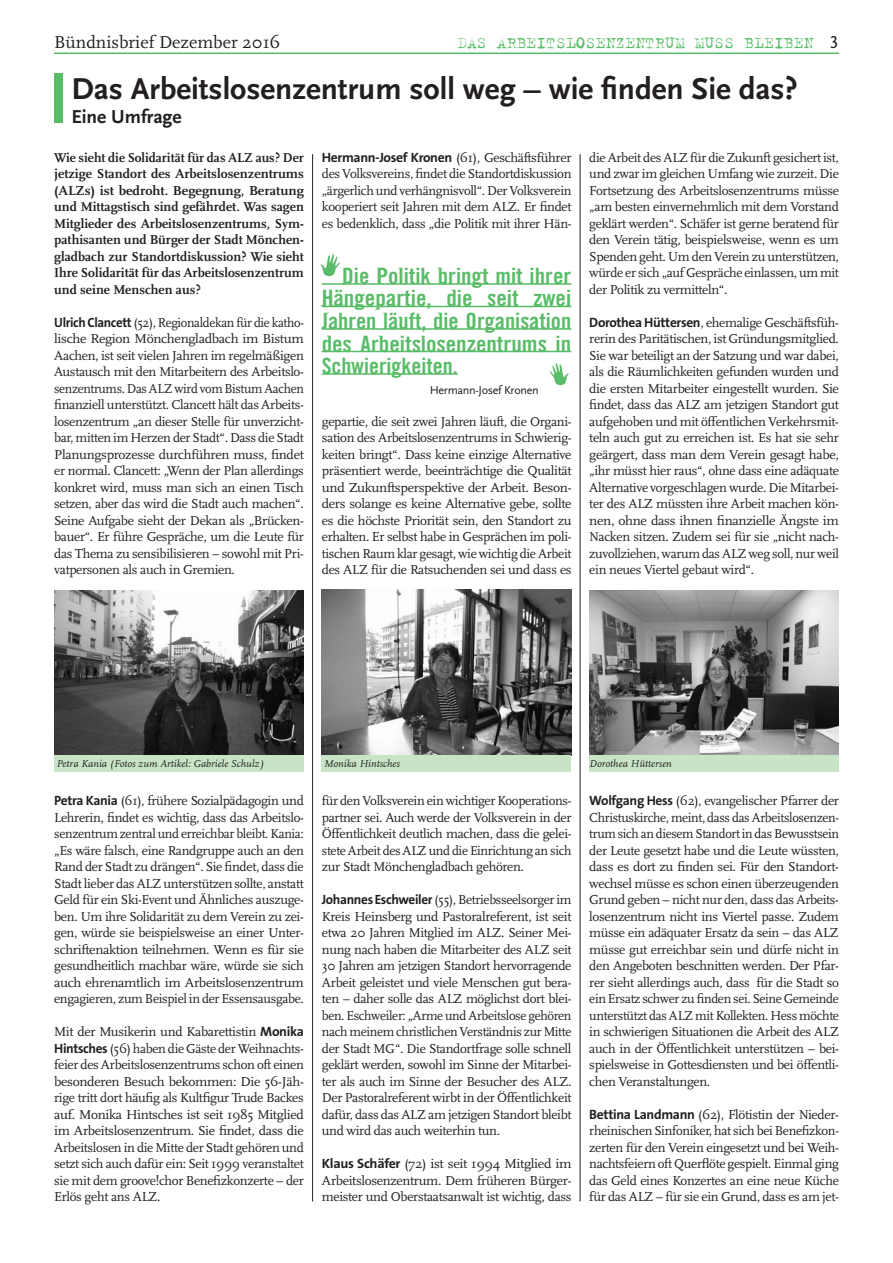
<style>
.page{position:relative;width:893px;height:1263px;background:#fff}
.page>*{position:absolute;margin:0;border:0;box-sizing:border-box;transform-origin:0 0}
.t1{font:700 31.5px "Scala Sans";color:#231f20}
.t2{font:22.5px/22.5px "Serifedsans";color:#59bc68;text-align:justify;scale:1.04 1}
.t3{font:700 19.5px "Scala Sans";color:#231f20}
.t4{font:18px "Trixie Text";color:#59bc68}
.t5{font:18px "Scala";color:#231f20}
.t6{font:13.5px/16.5px "Scala";letter-spacing:-.025em;color:#231f20;text-align:justify}
.t7{font:13.5px/16.5px "Scala";letter-spacing:-.025em;color:#231f20;text-align:justify;scale:.96 1}
.t8{font:700 13.5px/16.5px "Scala";color:#231f20;text-align:justify}
.t9{font:13.5px/16.5px "Scala";letter-spacing:-.025em;color:#231f20;text-align:justify;scale:1.04 1}
.t10{font:12px "Scala Sans";letter-spacing:-.025em;color:#231f20}
.t11{font:italic 10.5px "Scala";color:#231f20}
.s1{font-family:"Scala Sans Caps";color:#231f20}
.s2{font-family:"The Sans B7";font-weight:700}
</style>
<div class="page">
<hr style="left:312px;top:154px;width:1px;height:1047px;background:#231f20">
<hr style="left:580px;top:154px;width:1px;height:1047px;background:#231f20">
<img style="left:320px;top:254px;width:20px;height:23px">
<img style="left:550px;top:363px;width:19px;height:23px">
<hr style="left:54px;top:53px;width:785px;height:1px;background:#59bc68">
<div style="left:54px;top:73px;width:8px;height:49px;background:#59bc68"></div>
<img style="left:54px;top:591px;width:250px;height:165px">
<div style="left:54px;top:756px;width:250px;height:16px;background:#c8e4c6"></div>
<img style="left:589px;top:591px;width:250px;height:165px">
<div style="left:589px;top:756px;width:250px;height:16px;background:#c8e4c6"></div>
<img style="left:322px;top:590px;width:249px;height:166px">
<div style="left:322px;top:756px;width:249px;height:16px;background:#c8e4c6"></div>
<hr style="left:322px;top:283px;width:249px;height:2px;background:#59bc68">
<hr style="left:322px;top:306px;width:249px;height:1px;background:#59bc68">
<hr style="left:322px;top:328px;width:249px;height:2px;background:#59bc68">
<hr style="left:322px;top:351px;width:249px;height:1px;background:#59bc68">
<hr style="left:322px;top:373px;width:136px;height:2px;background:#59bc68">
<h3 class="t5" style="left:54px;top:32px;width:228px">Bündnisbrief Dezember 2016</h3>
<h3 class="t4" style="left:457px;top:32px;width:383px">Das Arbeitslosenzentrum muss bleiben <span class="s1">3</span></h3>
<h1 class="t1" style="left:71px;top:72px;width:728px">Das Arbeitslosenzentrum soll weg – wie finden Sie das?</h1>
<h3 class="t3" style="left:71px;top:107px;width:112px">Eine Umfrage</h3>
<p class="t6" style="left:589px;top:149px;width:251px">die Arbeit des ALZ für die Zukunft gesichert ist, und zwar im gleichen Umfang wie zurzeit. Die Fortsetzung des Arbeitslosenzentrums müsse „am besten einvernehmlich mit dem Vorstand geklärt werden“. Schäfer ist gerne beratend für den Verein tätig, beispielsweise, wenn es um Spenden geht. Um den Verein zu unterstützen, würde er sich „auf Gespräche einlassen, um mit der Politik zu vermitteln“.</p>
<p class="t6" style="left:589px;top:314px;width:251px"><span class="s2">Dorothea Hüttersen</span>, ehemalige Geschäftsfüh&shy;rerin des Paritätischen, ist Gründungsmitglied.<br>Sie war beteiligt an der Satzung und war dabei, als die Räumlichkeiten gefunden wurden und die ersten Mitarbeiter eingestellt wurden. Sie findet, dass das ALZ am jetzigen Standort gut aufgehoben und mit öffentlichen Verkehrsmit&shy;teln auch gut zu erreichen ist. Es hat sie sehr geärgert, dass man dem Verein gesagt habe, „ihr müsst hier raus“, ohne dass eine adäquate Alternative vorgeschlagen wurde. Die Mitarbei&shy;ter des ALZ müssten ihre Arbeit machen kön&shy;nen, ohne dass ihnen finanzielle Ängste im Nacken sitzen. Zudem sei für sie „nicht nach&shy;zuvollziehen, warum das ALZ weg soll, nur weil ein neues Viertel gebaut wird“.</p>
<p class="t8" style="left:54px;top:149px;width:251px">Wie sieht die Solidarität für das ALZ aus? Der jetzige Standort des Arbeitslosenzentrums (ALZs) ist bedroht. Begegnung, Beratung und Mittagstisch sind gefährdet. Was sagen Mitglieder des Arbeitslosenzentrums, Sym&shy;pathisanten und Bürger der Stadt Mönchen&shy;gladbach zur Standortdiskussion? Wie sieht Ihre Solidarität für das Arbeitslosenzentrum und seine Menschen aus?</p>
<p class="t7" style="left:54px;top:314px;width:262px"><span class="s2">Ulrich Clancett</span> (52), Regionaldekan für die katho&shy;lische Region Mönchengladbach im Bistum Aachen, ist seit vielen Jahren im regelmäßigen Austausch mit den Mitarbeitern des Arbeitslo&shy;senzentrums. Das ALZ wird vom Bistum Aachen finanziell unterstützt. Clancett hält das Arbeits&shy;losenzentrum „an dieser Stelle für unverzicht&shy;bar, mitten im Herzen der Stadt“. Dass die Stadt Planungsprozesse durchführen muss, findet er normal. Clancett: „Wenn der Plan allerdings konkret wird, muss man sich an einen Tisch setzen, aber das wird die Stadt auch machen“.<br>Seine Aufgabe sieht der Dekan als „Brücken&shy;bauer“. Er führe Gespräche, um die Leute für das Thema zu sensibilisieren – sowohl mit Pri&shy;vatpersonen als auch in Gremien.</p>
<p class="t6" style="left:322px;top:149px;width:251px"><span class="s2">Hermann-Josef Kronen</span> (61), Geschäftsführer des Volksvereins, findet die Standortdiskussion „ärgerlich und verhängnisvoll“. Der Volksverein kooperiert seit Jahren mit dem ALZ. Er findet es bedenklich, dass „die Politik mit ihrer Hän-</p>
<h2 class="t2" style="left:322px;top:265px;width:242px;text-indent:21px">Die Politik bringt mit ihrer Hängepartie, die seit zwei Jahren läuft, die Organisation des Arbeitslosenzentrums in Schwierigkeiten.</h2>
<p class="t10" style="left:430px;top:383px;width:110px">Hermann-Josef Kronen</p>
<p class="t6" style="left:322px;top:413px;width:251px">gepartie, die seit zwei Jahren läuft, die Organi&shy;sation des Arbeitslosenzentrums in Schwierig&shy;keiten bringt“. Dass keine einzige Alternative präsentiert werde, beeinträchtige die Qualität und Zukunftsperspektive der Arbeit. Beson&shy;ders solange es keine Alternative gebe, sollte es die höchste Priorität sein, den Standort zu erhalten. Er selbst habe in Gesprächen im poli&shy;tischen Raum klar gesagt, wie wichtig die Arbeit des ALZ für die Ratsuchenden sei und dass es</p>
<p class="t11" style="left:57px;top:758px;width:209px">Petra Kania (Fotos zum Artikel: Gabriele Schulz)</p>
<p class="t11" style="left:324px;top:758px;width:77px">Monika Hintsches</p>
<p class="t11" style="left:589px;top:758px;width:84px">Dorothea Hüttersen</p>
<p class="t6" style="left:54px;top:793px;width:251px"><span class="s2">Petra Kania</span> (61), frühere Sozialpädagogin und Lehrerin, findet es wichtig, dass das Arbeitslo&shy;senzentrum zentral und erreichbar bleibt. Kania: „Es wäre falsch, eine Randgruppe auch an den Rand der Stadt zu drängen“. Sie findet, dass die Stadt lieber das ALZ unterstützen sollte, anstatt Geld für ein Ski-Event und Ähnliches auszuge&shy;ben. Um ihre Solidarität zu dem Verein zu zei&shy;gen, würde sie beispielsweise an einer Unter&shy;schriftenaktion teilnehmen. Wenn es für sie gesundheitlich machbar wäre, würde sie sich auch ehrenamtlich im Arbeitslosenzentrum engagieren, zum Beispiel in der Essensausgabe.</p>
<p class="t6" style="left:54px;top:1024px;width:251px">Mit der Musikerin und Kabarettistin <span class="s2">Monika Hintsches</span> (56) haben die Gäste der Weihnachts&shy;feier des Arbeitslosenzentrums schon oft einen besonderen Besuch bekommen: Die 56-Jäh&shy;rige tritt dort häufig als Kultfigur Trude Backes auf. Monika Hintsches ist seit 1985 Mitglied im Arbeitslosenzentrum. Sie findet, dass die Arbeitslosen in die Mitte der Stadt gehören und setzt sich auch dafür ein: Seit 1999 veranstaltet sie mit dem groove!chor Benefizkonzerte – der Erlös geht ans ALZ.</p>
<p class="t6" style="left:322px;top:793px;width:251px">für den Volksverein ein wichtiger Kooperations&shy;partner sei. Auch werde der Volksverein in der Öffentlichkeit deutlich machen, dass die gelei&shy;stete Arbeit des ALZ und die Einrichtung an sich zur Stadt Mönchengladbach gehören.</p>
<p class="t6" style="left:322px;top:892px;width:251px"><span class="s2">Johannes Eschweiler</span> (55), Betriebsseelsorger im Kreis Heinsberg und Pastoralreferent, ist seit etwa 20 Jahren Mitglied im ALZ. Seiner Mei&shy;nung nach haben die Mitarbeiter des ALZ seit 30 Jahren am jetzigen Standort hervorragende Arbeit geleistet und viele Menschen gut bera&shy;ten – daher solle das ALZ möglichst dort blei&shy;ben. Eschweiler: „Arme und Arbeitslose gehören nach meinem christlichen Verständnis zur Mitte der Stadt MG“. Die Standortfrage solle schnell geklärt werden, sowohl im Sinne der Mitarbei&shy;ter als auch im Sinne der Besucher des ALZ.<br>Der Pastoralreferent wirbt in der Öffentlichkeit dafür, dass das ALZ am jetzigen Standort bleibt und wird das auch weiterhin tun.</p>
<p class="t9" style="left:322px;top:1156px;width:242px"><span class="s2">Klaus Schäfer</span> (72) ist seit 1994 Mitglied im Arbeitslosenzentrum. Dem früheren Bürger&shy;meister und Oberstaatsanwalt ist wichtig, dass</p>
<p class="t6" style="left:589px;top:793px;width:251px"><span class="s2">Wolfgang Hess</span> (62), evangelischer Pfarrer der Christuskirche, meint, dass das Arbeitslosenzen&shy;trum sich an diesem Standort in das Bewusstsein der Leute gesetzt habe und die Leute wüssten, dass es dort zu finden sei. Für den Standort&shy;wechsel müsse es schon einen überzeugenden Grund geben – nicht nur den, dass das Arbeits&shy;losenzentrum nicht ins Viertel passe. Zudem müsse ein adäquater Ersatz da sein – das ALZ müsse gut erreichbar sein und dürfe nicht in den Angeboten beschnitten werden. Der Pfar&shy;rer sieht allerdings auch, dass für die Stadt so ein Ersatz schwer zu finden sei. Seine Gemeinde unterstützt das ALZ mit Kollekten. Hess möchte in schwierigen Situationen die Arbeit des ALZ auch in der Öffentlichkeit unterstützen – bei&shy;spielsweise in Gottesdiensten und bei öffentli&shy;chen Veranstaltungen.</p>
<p class="t6" style="left:589px;top:1106px;width:251px"><span class="s2">Bettina Landmann</span> (62), Flötistin der Nieder&shy;rheinischen Sinfoniker, hat sich bei Benefizkon&shy;zerten für den Verein eingesetzt und bei Weih&shy;nachtsfeiern oft Querflöte gespielt. Einmal ging das Geld eines Konzertes an eine neue Küche für das ALZ – für sie ein Grund, dass es am jet-</p>
</div>
